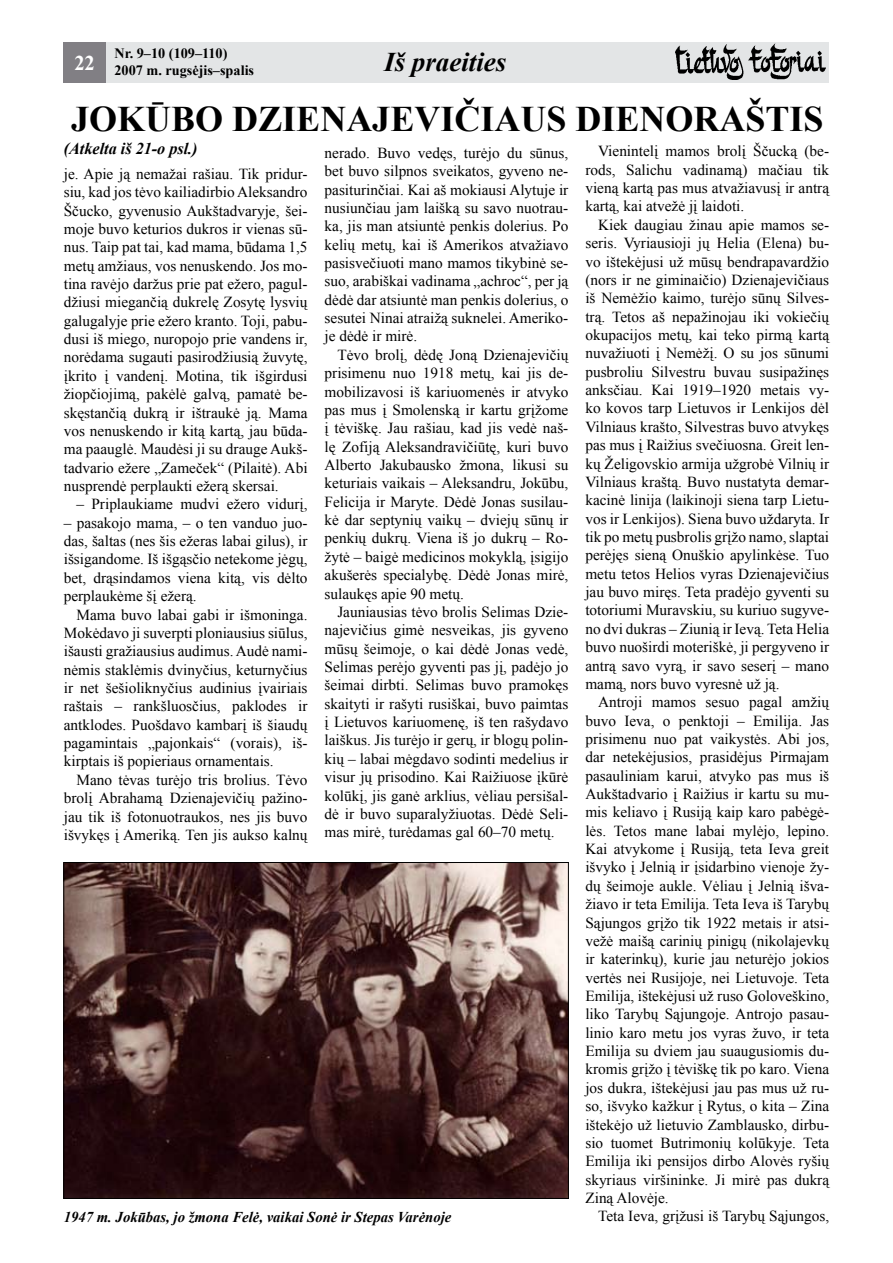
<style>
.page{position:relative;width:893px;height:1263px;background:#fff}
.page>*{position:absolute;margin:0;border:0;box-sizing:border-box;transform-origin:0 0}
.t1{font:700 36px "Times New Roman";color:#000}
.t2{font:italic 700 27px "Times New Roman";color:#000}
.t3{font:700 21px "Times New Roman";color:#fff}
.t4{font:italic 700 16.5px "Times New Roman";color:#000}
.t5{font:15.3px/18.3px "Times New Roman";color:#000;text-align:justify}
.t6{font:italic 700 15px "Times New Roman";color:#000}
.t7{font:700 14.25px "Times New Roman";color:#000}
</style>
<div class="page">
<div style="left:64px;top:43px;width:765px;height:40px;background:#e3e5e6"></div>
<img style="left:675px;top:44px;width:150px;height:35px">
<div style="left:64px;top:43px;width:42px;height:40px;background:#817f84"></div>
<img style="left:65px;top:864px;width:502px;height:333px">
<h3 class="t3" style="left:74px;top:48px;width:11px">22</h3>
<p class="t7" style="left:114px;top:43px;width:115px">Nr. 9–10 (109–110)</p>
<p class="t7" style="left:114px;top:60px;width:141px">2007 m. rugsėjis–spalis</p>
<h2 class="t2" style="left:384px;top:43px;width:124px">Iš praeities</h2>
<h1 class="t1" style="left:71px;top:94px;width:620px">JOKŪBO DZIENAJEVIČIAUS DIENORAŠT</h1>
<h1 class="t1" style="left:789px;top:94px;width:36px">IS</h1>
<p class="t5" style="left:64px;top:164px;width:245px">je. Apie ją nemažai rašiau. Tik pridur&shy;siu, kad jos tėvo kailiadirbio Aleksandro Ščucko, gyvenusio Aukštadvaryje, šei&shy;moje buvo keturios dukros ir vienas sū&shy;nus. Taip pat tai, kad mama, būdama 1,5 metų amžiaus, vos nenuskendo. Jos mo&shy;tina ravėjo daržus prie pat ežero, pagul&shy;džiusi miegančią dukrelę Zosytę lysvių galugalyje prie ežero kranto. Toji, pabu&shy;dusi iš miego, nuropojo prie vandens ir, norėdama sugauti pasirodžiusią žuvytę, įkrito į vandenį. Motina, tik išgirdusi žiopčiojimą, pakėlė galvą, pamatė be&shy;skęstančią dukrą ir ištraukė ją. Mama vos nenuskendo ir kitą kartą, jau būda&shy;ma paauglė. Maudėsi ji su drauge Aukš&shy;tadvario ežere „Zameček“ (Pilaitė). Abi nusprendė perplaukti ežerą skersai.</p>
<p class="t5" style="left:77px;top:495px;width:233px">– Priplaukiame mudvi ežero vidurį,</p>
<p class="t5" style="left:64px;top:513px;width:245px">– pasakojo mama, – o ten vanduo juo&shy;das, šaltas (nes šis ežeras labai gilus), ir išsigandome. Iš išgąsčio netekome jėgų, bet, drąsindamos viena kitą, vis dėlto perplaukėme šį ežerą.</p>
<p class="t5" style="left:64px;top:605px;width:245px;text-indent:13px">Mama buvo labai gabi ir išmoninga.<br>Mokėdavo ji suverpti ploniausius siūlus, išausti gražiausius audimus. Audė nami&shy;nėmis staklėmis dvinyčius, keturnyčius ir net šešioliknyčius audinius įvairiais raštais – rankšluosčius, paklodes ir antklodes. Puošdavo kambarį iš šiaudų pagamintais „pajonkais“ (vorais), iš&shy;kirptais iš popieriaus ornamentais.</p>
<p class="t5" style="left:64px;top:770px;width:245px;text-indent:13px">Mano tėvas turėjo tris brolius. Tėvo brolį Abrahamą Dzienajevičių pažino&shy;jau tik iš fotonuotraukos, nes jis buvo išvykęs į Ameriką. Ten jis aukso kalnų</p>
<p class="t5" style="left:585px;top:142px;width:245px;text-indent:13px">Vienintelį mamos brolį Ščucką (be&shy;rods, Salichu vadinamą) mačiau tik vieną kartą pas mus atvažiavusį ir antrą kartą, kai atvežė jį laidoti.</p>
<p class="t5" style="left:585px;top:215px;width:245px;text-indent:13px">Kiek daugiau žinau apie mamos se&shy;seris. Vyriausioji jų Helia (Elena) bu&shy;vo ištekėjusi už mūsų bendrapavardžio (nors ir ne giminaičio) Dzienajevičiaus iš Nemėžio kaimo, turėjo sūnų Silves&shy;trą. Tetos aš nepažinojau iki vokiečių okupacijos metų, kai teko pirmą kartą nuvažiuoti į Nemėžį. O su jos sūnumi pusbroliu Silvestru buvau susipažinęs anksčiau. Kai 1919–1920 metais vy&shy;ko kovos tarp Lietuvos ir Lenkijos dėl Vilniaus krašto, Silvestras buvo atvykęs pas mus į Raižius svečiuosna. Greit len&shy;kų Želigovskio armija užgrobė Vilnių ir Vilniaus kraštą. Buvo nustatyta demar&shy;kacinė linija (laikinoji siena tarp Lietu&shy;vos ir Lenkijos). Siena buvo uždaryta. Ir tik po metų pusbrolis grįžo namo, slaptai perėjęs sieną Onuškio apylinkėse. Tuo metu tetos Helios vyras Dzienajevičius jau buvo miręs. Teta pradėjo gyventi su totoriumi Muravskiu, su kuriuo sugyve&shy;no dvi dukras – Ziunią ir Ievą. Teta Helia buvo nuoširdi moteriškė, ji pergyveno ir antrą savo vyrą, ir savo seserį – mano mamą, nors buvo vyresnė už ją.</p>
<p class="t5" style="left:585px;top:693px;width:245px;text-indent:13px">Antroji mamos sesuo pagal amžių buvo Ieva, o penktoji – Emilija. Jas prisimenu nuo pat vaikystės. Abi jos, dar netekėjusios, prasidėjus Pirmajam pasauliniam karui, atvyko pas mus iš Aukštadvario į Raižius ir kartu su mu&shy;mis keliavo į Rusiją kaip karo pabėgė&shy;lės. Tetos mane labai mylėjo, lepino.<br>Kai atvykome į Rusiją, teta Ieva greit išvyko į Jelnią ir įsidarbino vienoje žy&shy;dų šeimoje aukle. Vėliau į Jelnią išva&shy;žiavo ir teta Emilija. Teta Ieva iš Tarybų Sąjungos grįžo tik 1922 metais ir atsi&shy;vežė maišą carinių pinigų (nikolajevkų ir katerinkų), kurie jau neturėjo jokios vertės nei Rusijoje, nei Lietuvoje. Teta Emilija, ištekėjusi už ruso Goloveškino, liko Tarybų Sąjungoje. Antrojo pasau&shy;linio karo metu jos vyras žuvo, ir teta Emilija su dviem jau suaugusiomis du&shy;kromis grįžo į tėviškę tik po karo. Viena jos dukra, ištekėjusi jau pas mus už ru&shy;so, išvyko kažkur į Rytus, o kita – Zina ištekėjo už lietuvio Zamblausko, dirbu&shy;sio tuomet Butrimonių kolūkyje. Teta Emilija iki pensijos dirbo Alovės ryšių skyriaus viršininke. Ji mirė pas dukrą Ziną Alovėje.</p>
<p class="t5" style="left:598px;top:1207px;width:233px">Teta Ieva, grįžusi iš Tarybų Sąjungos,</p>
<p class="t4" style="left:64px;top:137px;width:135px">(Atkelta iš 21-o psl.)</p>
<p class="t5" style="left:325px;top:143px;width:245px">nerado. Buvo vedęs, turėjo du sūnus, bet buvo silpnos sveikatos, gyveno ne&shy;pasiturinčiai. Kai aš mokiausi Alytuje ir nusiunčiau jam laišką su savo nuotrau&shy;ka, jis man atsiuntė penkis dolerius. Po kelių metų, kai iš Amerikos atvažiavo pasisvečiuoti mano mamos tikybinė se&shy;suo, arabiškai vadinama „achroc“, per ją dėdė dar atsiuntė man penkis dolerius, o sesutei Ninai atraižą suknelei. Ameriko&shy;je dėdė ir mirė.</p>
<p class="t5" style="left:325px;top:345px;width:245px;text-indent:13px">Tėvo brolį, dėdę Joną Dzienajevičių prisimenu nuo 1918 metų, kai jis de&shy;mobilizavosi iš kariuomenės ir atvyko pas mus į Smolenską ir kartu grįžome į tėviškę. Jau rašiau, kad jis vedė naš&shy;lę Zofiją Aleksandravičiūtę, kuri buvo Alberto Jakubausko žmona, likusi su keturiais vaikais – Aleksandru, Jokūbu, Felicija ir Maryte. Dėdė Jonas susilau&shy;kė dar septynių vaikų – dviejų sūnų ir penkių dukrų. Viena iš jo dukrų – Ro&shy;žytė – baigė medicinos mokyklą, įsigijo akušerės specialybę. Dėdė Jonas mirė, sulaukęs apie 90 metų.</p>
<p class="t5" style="left:325px;top:602px;width:245px;text-indent:13px">Jauniausias tėvo brolis Selimas Dzie&shy;najevičius gimė nesveikas, jis gyveno mūsų šeimoje, o kai dėdė Jonas vedė, Selimas perėjo gyventi pas jį, padėjo jo šeimai dirbti. Selimas buvo pramokęs skaityti ir rašyti rusiškai, buvo paimtas į Lietuvos kariuomenę, iš ten rašydavo laiškus. Jis turėjo ir gerų, ir blogų polin&shy;kių – labai mėgdavo sodinti medelius ir visur jų prisodino. Kai Raižiuose įkūrė kolūkį, jis ganė arklius, vėliau persišal&shy;dė ir buvo suparalyžiuotas. Dėdė Seli&shy;mas mirė, turėdamas gal 60–70 metų.</p>
<p class="t6" style="left:64px;top:1206px;width:389px">1947 m. Jokūbas, jo žmona Felė, vaikai Sonė ir Stepas Varėnoje</p>
</div>
